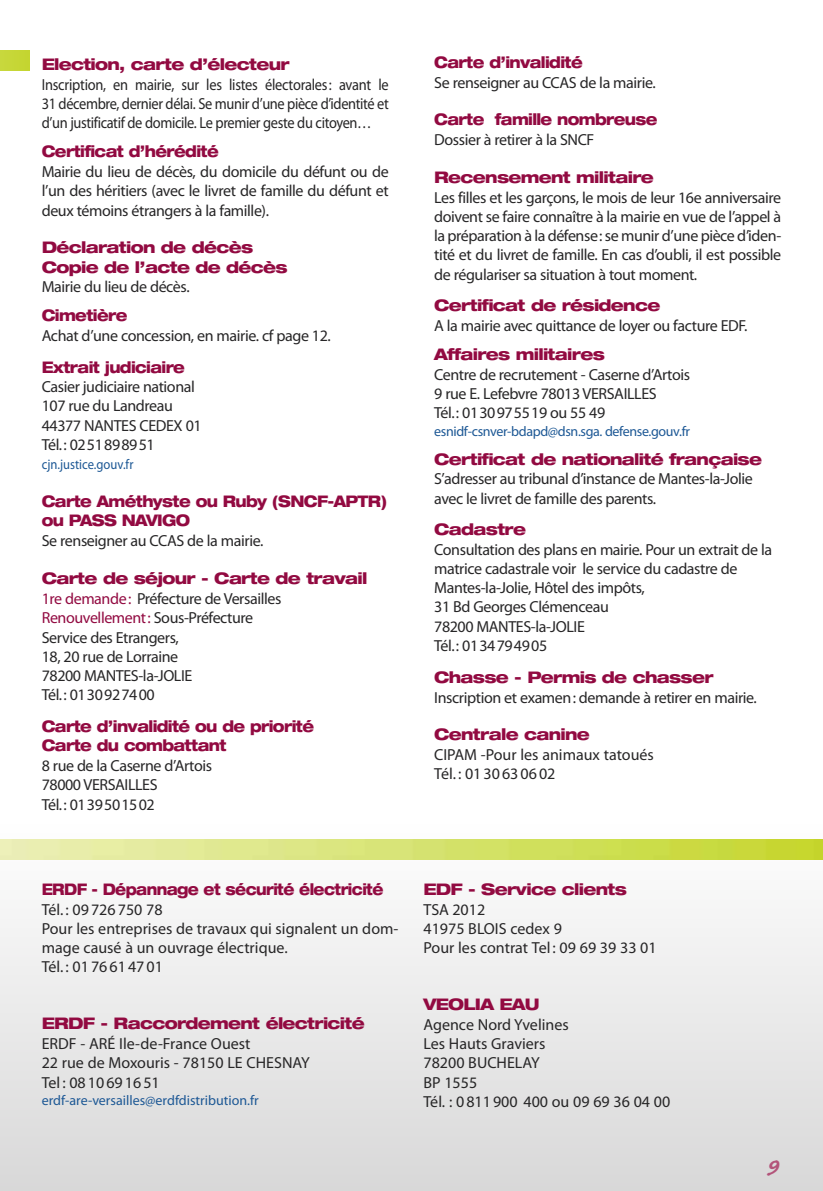
<style>
.page{position:relative;width:823px;height:1191px;background:#fff}
.page>*{position:absolute;margin:0;border:0;box-sizing:border-box;transform-origin:0 0}
.t1{font:700 30px "Caflisch Script Pro";color:#b3547a}
.t2{font:16px/19.2px "Myriad Pro";letter-spacing:-.025em;color:#272627}
.t3{font:16px/19.2px "Myriad Pro";color:#272627}
.t4{font:800 expanded 16px/19.2px "Helvetica Neue LT Std";letter-spacing:-.045em;color:#920a41}
.t5{font:800 expanded 16px/19.2px "Helvetica Neue LT Std";letter-spacing:-.045em;color:#920a41;scale:.9 1}
.t6{font:16px/19.2px "Myriad Pro";letter-spacing:-.025em;color:#272627;text-align:justify;scale:.9 1}
.t7{font:800 expanded 16px "Helvetica Neue LT Std";letter-spacing:-.045em;color:#920a41;scale:.85 1}
.t8{font:14px "Myriad Pro";letter-spacing:-.025em;color:#1d5895}
.t9{font:14px "Myriad Pro";color:#1d5895}
.t10{font:14px "Myriad Pro";color:#1d5895;scale:.9 1}
.s1{color:#920a41}
</style>
<div class="page">
<div style="left:0;top:822px;width:822px;height:369px;background:linear-gradient(to bottom,#fff,#d8d8d8)"></div>
<img style="left:0;top:840px;width:822px;height:19px">
<div style="left:0;top:50px;width:30px;height:20px;background:#c6d636"></div>
<p class="t4" style="left:42px;top:56px;width:249px">Election, carte d’électeur</p>
<p class="t6" style="left:42px;top:76px;width:387px">Inscription, en mairie, sur les listes électorales: avant le 31 décembre, dernier délai. Se munir d’une pièce d’identité et d’un justificatif de domicile. Le premier geste du citoyen…</p>
<p class="t5" style="left:42px;top:143px;width:198px">Certificat d’hérédité</p>
<p class="t2" style="left:42px;top:163px;width:348px;text-align:justify">Mairie du lieu de décès, du domicile du défunt ou de l’un des héritiers (avec le livret de famille du défunt et deux témoins étrangers à la famille).</p>
<p class="t4" style="left:42px;top:239px;width:247px">Déclaration de décès<br>Copie de l’acte de décès</p>
<p class="t2" style="left:42px;top:279px;width:149px">Mairie du lieu de décès.</p>
<p class="t5" style="left:42px;top:307px;width:97px">Cimetière</p>
<p class="t2" style="left:42px;top:327px;width:290px">Achat d’une concession, en mairie. cf page 12.</p>
<p class="t5" style="left:42px;top:358px;width:161px">Extrait judiciaire</p>
<p class="t2" style="left:42px;top:378px;width:161px">Casier judiciaire national<br>107 rue du Landreau<br>44377 NANTES CEDEX 01<br>Tél.: 0251898951</p>
<p class="t10" style="left:42px;top:459px;width:103px">cjn.justice.gouv.fr</p>
<p class="t5" style="left:42px;top:493px;width:385px">Carte Améthyste ou Ruby (SNCF-APTR) ou PASS NAVIGO</p>
<p class="t2" style="left:42px;top:532px;width:223px">Se renseigner au CCAS de la mairie.</p>
<p class="t4" style="left:42px;top:570px;width:327px">Carte de séjour - Carte de travail</p>
<p class="t2" style="left:42px;top:590px;width:241px"><span class="s1">1re demande:</span> Préfecture de Versailles<br><span class="s1">Renouvellement:</span> Sous-Préfecture<br>Service des Etrangers,<br>18, 20 rue de Lorraine<br>78200 MANTES-la-JOLIE<br>Tél.: 0130927400</p>
<p class="t5" style="left:42px;top:718px;width:304px">Carte d’invalidité ou de priorité<br>Carte du combattant</p>
<p class="t2" style="left:42px;top:757px;width:172px">8 rue de la Caserne d’Artois<br>78000 VERSAILLES<br>Tél.: 0139501502</p>
<p class="t5" style="left:434px;top:54px;width:166px">Carte d’invalidité</p>
<p class="t2" style="left:434px;top:74px;width:223px">Se renseigner au CCAS de la mairie.</p>
<p class="t5" style="left:434px;top:111px;width:249px">Carte famille nombreuse</p>
<p class="t2" style="left:434px;top:131px;width:161px">Dossier à retirer à la SNCF</p>
<p class="t4" style="left:434px;top:169px;width:221px">Recensement militaire</p>
<p class="t2" style="left:434px;top:189px;width:348px;text-align:justify">Les filles et les garçons, le mois de leur 16e anniversaire doivent se faire connaître à la mairie en vue de l’appel à la préparation à la défense: se munir d’une pièce d’iden&shy;tité et du livret de famille. En cas d’oubli, il est possible de régulariser sa situation à tout moment.</p>
<p class="t4" style="left:434px;top:297px;width:227px">Certificat de résidence</p>
<p class="t2" style="left:434px;top:317px;width:315px">A la mairie avec quittance de loyer ou facture EDF.</p>
<p class="t4" style="left:434px;top:346px;width:172px">Affaires militaires</p>
<p class="t2" style="left:434px;top:366px;width:257px">Centre de recrutement - Caserne d’Artois<br>9 rue E. Lefebvre 78013 VERSAILLES<br>Tél.: 0130975519 ou 55 49</p>
<p class="t8" style="left:434px;top:426px;width:257px">esnidf-csnver-bdapd@dsn.sga. defense.gouv.fr</p>
<p class="t4" style="left:434px;top:450px;width:329px">Certificat de nationalité française</p>
<p class="t2" style="left:434px;top:470px;width:320px">S’adresser au tribunal d’instance de Mantes-la-Jolie avec le livret de famille des parents.</p>
<p class="t4" style="left:434px;top:521px;width:93px">Cadastre</p>
<p class="t2" style="left:434px;top:541px;width:339px">Consultation des plans en mairie. Pour un extrait de la matrice cadastrale voir le service du cadastre de Mantes-la-Jolie, Hôtel des impôts,<br>31 Bd Georges Clémenceau<br>78200 MANTES-la-JOLIE<br>Tél.: 0134794905</p>
<p class="t4" style="left:434px;top:669px;width:281px">Chasse - Permis de chasser</p>
<p class="t2" style="left:434px;top:689px;width:324px">Inscription et examen: demande à retirer en mairie.</p>
<p class="t4" style="left:434px;top:726px;width:157px">Centrale canine</p>
<p class="t3" style="left:434px;top:746px;width:221px">CIPAM -Pour les animaux tatoués<br>Tél. : 0130630602</p>
<p class="t7" style="left:42px;top:883px;width:403px">ERDF - Dépannage et sécurité électricité</p>
<p class="t3" style="left:42px;top:901px;width:358px">Tél. : 09726750 78<br>Pour les entreprises de travaux qui signalent un dom&shy;mage causé à un ouvrage électrique.<br>Tél. : 0176614701</p>
<p class="t4" style="left:42px;top:1015px;width:324px">ERDF - Raccordement électricité</p>
<p class="t3" style="left:42px;top:1035px;width:269px">ERDF - ARÉ Ile-de-France Ouest<br>22 rue de Moxouris - 78150 LE CHESNAY<br>Tel : 0810691651</p>
<p class="t9" style="left:42px;top:1095px;width:218px">erdf-are-versailles@erdfdistribution.fr</p>
<p class="t4" style="left:423px;top:881px;width:205px">EDF - Service clients</p>
<p class="t3" style="left:423px;top:901px;width:234px">TSA 2012<br>41975 BLOIS cedex 9<br>Pour les contrat Tel : 09 69 39 33 01</p>
<p class="t4" style="left:423px;top:996px;width:117px">VEOLIA EAU</p>
<p class="t3" style="left:423px;top:1016px;width:248px">Agence Nord Yvelines<br>Les Hauts Graviers<br>78200 BUCHELAY<br>BP 1555<br>Tél. : 0811900 400 ou 09 69 36 04 00</p>
<h1 class="t1" style="left:765px;top:1145px;width:14px">9</h1>
</div>
